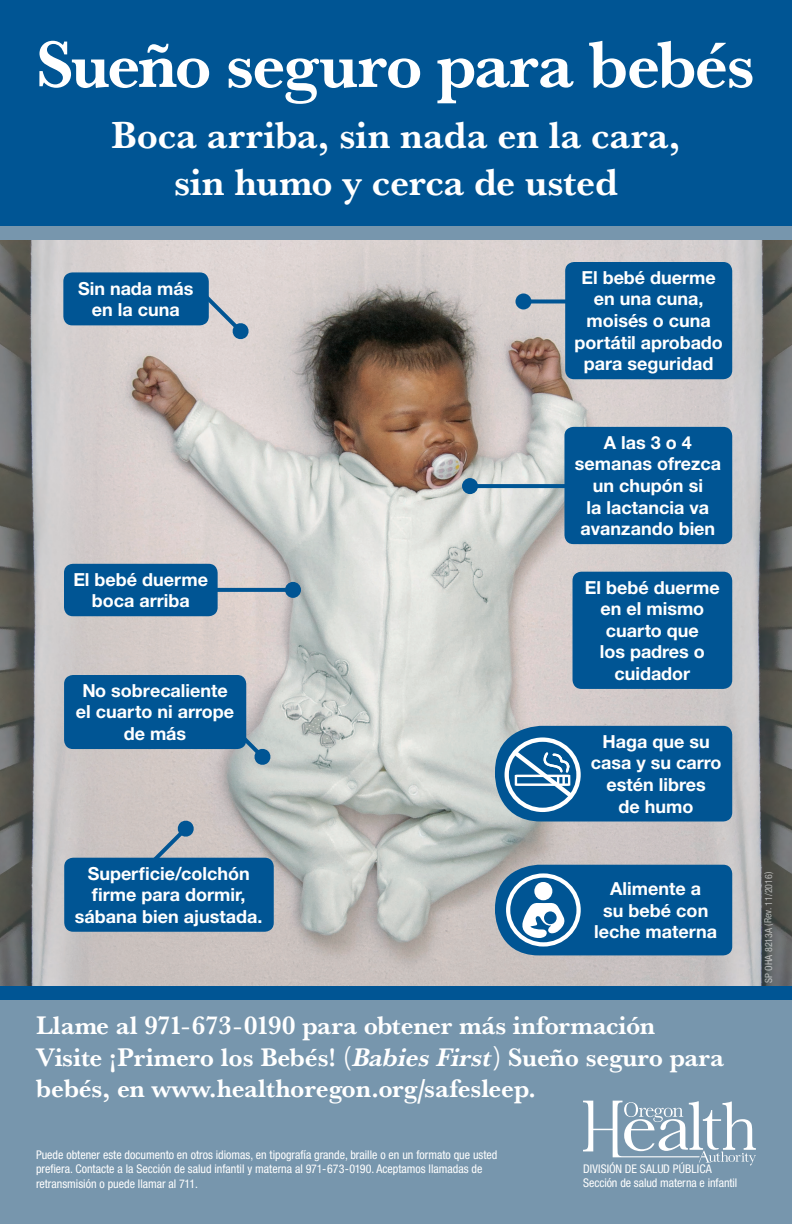
<style>
.page{position:relative;width:792px;height:1224px;background:#fff}
.page>*{position:absolute;margin:0;border:0;box-sizing:border-box;transform-origin:0 0}
.t1{font:700 68px "Baskerville URW";letter-spacing:-.03em;color:#fff}
.t2{font:700 39px/46.8px "Baskerville URW";letter-spacing:-.005em;color:#fff;text-align:center}
.t3{font:700 26.3px/31.6px "Baskerville URW";letter-spacing:-.01em;color:#fff}
.t4{font:700 18px/21.6px "Helvetica Neue LT Std";color:#fff;text-align:center}
.t5{font:condensed 12px/14.4px "Helvetica Neue LT Std";color:#fff}
.t6{font:condensed 10px "Helvetica Neue LT Std";color:#fff}
.s1{font-style:italic}
</style>
<div class="page">
<div style="left:0;top:0;width:792px;height:240px;background:#005594"></div>
<img style="left:0;top:240px;width:792px;height:746px">
<div style="left:0;top:226px;width:792px;height:14px;background:#7796ad"></div>
<div style="left:0;top:1000px;width:792px;height:224px;background:#7796ad"></div>
<svg style="left:583px;top:1101px;width:173px;height:64px"></svg>
<div style="left:573px;top:572px;width:159px;height:117px;background:#005594;border-radius:9px"></div>
<div style="left:0;top:986px;width:792px;height:14px;background:#005594"></div>
<svg style="left:218px;top:588px;width:67px;height:4px"></svg>
<div style="left:285px;top:582px;width:16px;height:16px;background:#005594;border-radius:50%"></div>
<svg style="left:531px;top:299px;width:34px;height:4px"></svg>
<div style="left:515px;top:293px;width:16px;height:16px;background:#005594;border-radius:50%"></div>
<svg style="left:196px;top:287px;width:53px;height:53px;background:#bcc1c9"></svg>
<svg style="left:478px;top:484px;width:86px;height:4px"></svg>
<div style="left:462px;top:478px;width:16px;height:16px;background:#005594;border-radius:50%"></div>
<svg style="left:141px;top:820px;width:54px;height:38px;background:#aab1b9"></svg>
<svg style="left:218px;top:713px;width:53px;height:53px;background:#a2b0b9"></svg>
<svg style="left:495px;top:865px;width:237px;height:90px;background:#1c679e"></svg>
<div style="left:534px;top:882px;width:18px;height:18px;background:#fff;border-radius:50%"></div>
<svg style="left:495px;top:726px;width:237px;height:96px;background:#1b669e"></svg>
<div style="left:564px;top:427px;width:168px;height:117px;background:#005594;border-radius:9px"></div>
<div style="left:565px;top:262px;width:167px;height:117px;background:#005594;border-radius:9px"></div>
<div style="left:63px;top:272px;width:146px;height:53px;background:#005594;border-radius:9px"></div>
<div style="left:64px;top:564px;width:154px;height:52px;background:#005594;border-radius:9px"></div>
<div style="left:64px;top:858px;width:210px;height:74px;background:#005594;border-radius:9px"></div>
<div style="left:64px;top:675px;width:182px;height:74px;background:#005594;border-radius:9px"></div>
<h1 class="t1" style="left:36px;top:25px;width:721px">Sueño seguro para bebés</h1>
<h2 class="t2" style="left:111px;top:113px;width:571px">Boca arriba, sin nada en la cara, sin humo y cerca de usted</h2>
<p class="t4" style="left:78px;top:277px;width:117px">Sin nada más en la cuna</p>
<p class="t4" style="left:74px;top:568px;width:136px">El bebé duerme boca arriba</p>
<p class="t4" style="left:76px;top:679px;width:160px">No sobrecaliente el cuarto ni arrope de más</p>
<p class="t4" style="left:75px;top:862px;width:189px">Superficie/colchón firme para dormir, sábana bien ajustada.</p>
<p class="t4" style="left:574px;top:266px;width:150px">El bebé duerme en una cuna, moisés o cuna portátil aprobado para seguridad</p>
<p class="t4" style="left:575px;top:431px;width:148px">A las 3 o 4 semanas ofrezca un chupón si<br>la lactancia va avanzando bien</p>
<p class="t4" style="left:585px;top:576px;width:136px">El bebé duerme en el mismo cuarto que<br>los padres o cuidador</p>
<p class="t4" style="left:591px;top:730px;width:132px">Haga que su casa y su carro estén libres<br>de humo</p>
<p class="t4" style="left:594px;top:877px;width:124px">Alimente a<br>su bebé con leche materna</p>
<h3 class="t3" style="left:36px;top:1011px;width:690px">Llame al 971-673-0190 para obtener más información<br>Visite ¡Primero los Bebés! (<span class="s1">BabiesFirst</span>) Sueño seguro para bebés, en www.healthoregon.org/safesleep.</h3>
<p class="t5" style="left:36px;top:1148px;width:463px">Puede obtener este documento en otros idiomas, en tipografía grande, braille o en un formato que usted prefiera. Contacte a la Sección de salud infantil y materna al 971-673-0190. Aceptamos llamadas de retransmisión o puede llamar al 711.</p>
<p class="t5" style="left:583px;top:1162px;width:156px;line-height:13.8px">DIVISIÓN DE SALUD PÚBLICA<br>Sección de salud materna e infantil</p>
<p class="t6" style="left:763px;top:983px;width:113px;rotate:-90deg">SP OHA 8213A (Rev. 11/2016)</p>
</div>
